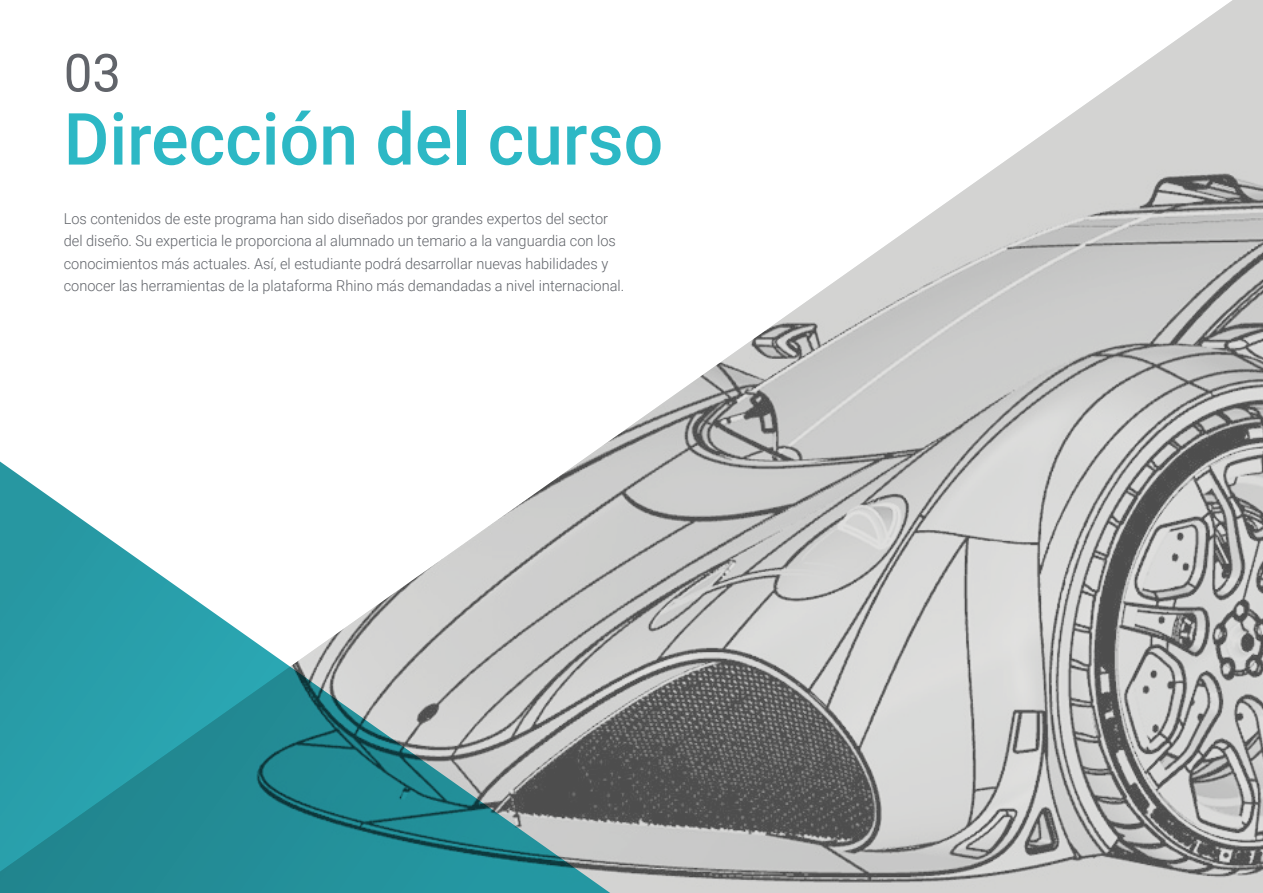
<style>
.page{position:relative;width:1263px;height:893px;background:#fff}
.page>*{position:absolute;margin:0;border:0;box-sizing:border-box;transform-origin:0 0}
.t1{font:500 72px "Roboto";color:#2db8c5}
.t2{font:52.5px "Roboto";color:#61646a}
.t3{font:300 15px/22.5px "Roboto";color:#61646a}
</style>
<div class="page">
<img style="left:602px;top:0;width:661px;height:893px">
<svg style="left:0;top:446px;width:640px;height:447px"></svg>
<h2 class="t2" style="left:64px;top:36px;width:59px">03</h2>
<h1 class="t1" style="left:64px;top:89px;width:601px">Dirección del curso</h1>
<p class="t3" style="left:64px;top:207px;width:562px">Los contenidos de este programa han sido diseñados por grandes expertos del sector del diseño. Su experticia le proporciona al alumnado un temario a la vanguardia con los conocimientos más actuales. Así, el estudiante podrá desarrollar nuevas habilidades y conocer las herramientas de la plataforma Rhino más demandadas a nivel internacional.</p>
</div>
